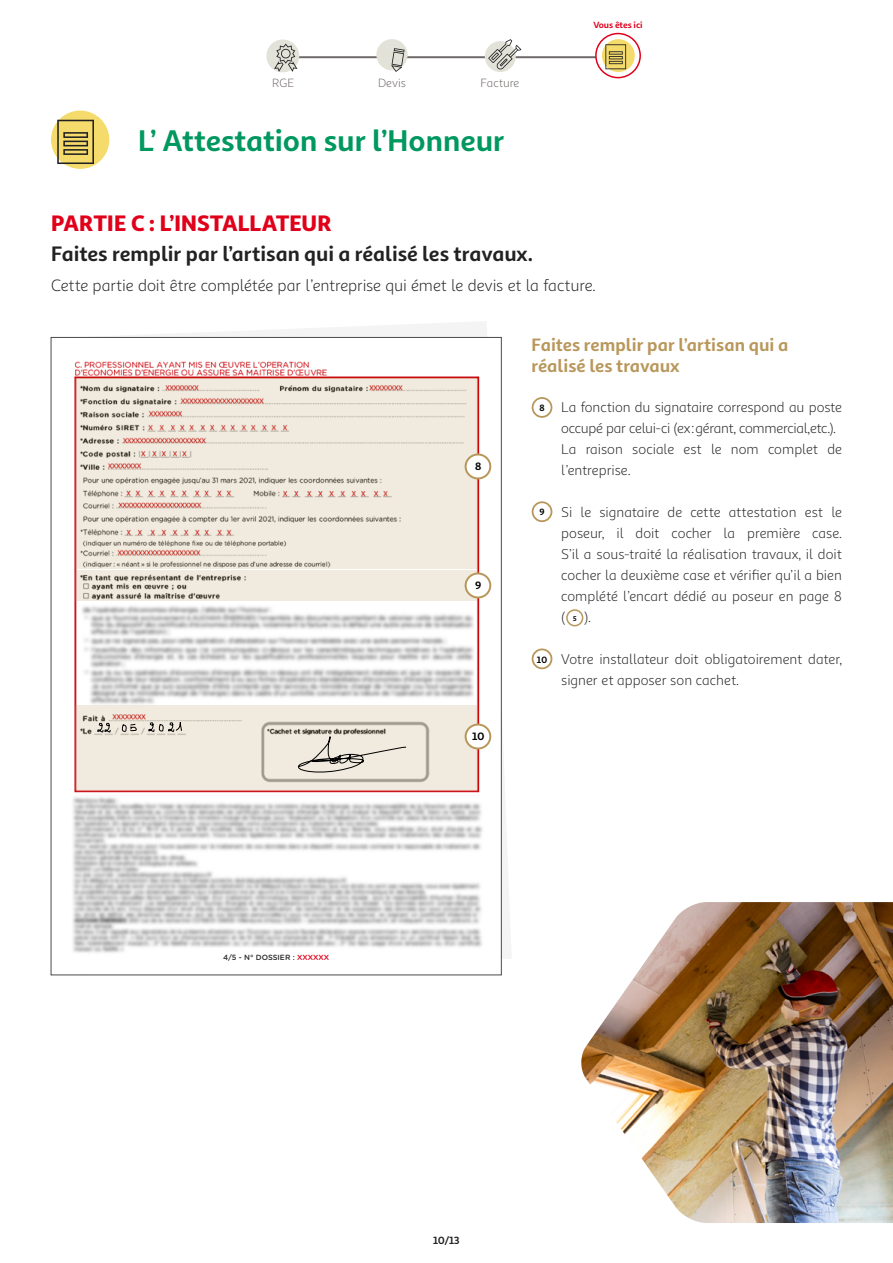
<style>
.page{position:relative;width:893px;height:1263px;background:#fff}
.page>*{position:absolute;margin:0;border:0;box-sizing:border-box;transform-origin:0 0}
.t1{font:700 30px "Sana Sans Alt";color:#00985f}
.t2{font:900 22.5px "Sana Sans Alt";letter-spacing:-.005em;color:#e0001a}
.t3{font:700 21px "Sana Sans Alt";color:#222}
.t4{font:700 18px/21px "Sana Sans Alt";color:#b9975b}
.t5{font:16.5px "Sana Sans Alt";letter-spacing:-.005em;color:#222}
.t6{font:14.25px/21px "Sana Sans Alt";letter-spacing:-.005em;color:#222}
.t7{font:12px "Sana Sans Alt";color:#6e6767}
.t8{font:700 10.8px "Sana Sans Alt";color:#000}
.t9{font:700 10.5px "Sana Sans Alt";color:#222}
.t10{font:700 9.15px "Sana Sans Alt";color:#000}
.t11{font:700 9px "Sana Sans Alt";color:#e0001a}
.t12{font:500 7.5px "Gotham Rounded";color:#282827}
.t13{font:700 7.05px "Sana Sans Alt";color:#000}
.s1{color:#e0001a}
</style>
<div class="page">
<img style="left:581px;top:902px;width:312px;height:321px">
<svg style="left:58px;top:322px;width:453px;height:654px"></svg>
<img style="left:58px;top:339px;width:442px;height:634px">
<div style="left:200px;top:948px;width:138px;height:16px;background:#fff"></div>
<svg style="left:75px;top:378px;width:402px;height:190px;background:#e7dcd1"></svg>
<svg style="left:76px;top:570px;width:401px;height:31px;background:#e4dcd0"></svg>
<svg style="left:76px;top:706px;width:401px;height:84px;background:#eae2d6"></svg>
<div style="left:466px;top:454px;width:24px;height:24px;background:#fff;border-radius:50%"></div>
<div style="left:465px;top:453px;width:26px;height:26px;border:2px solid #b9975b;border-radius:50%"></div>
<div style="left:466px;top:573px;width:24px;height:24px;background:#fff;border-radius:50%"></div>
<div style="left:465px;top:572px;width:26px;height:26px;border:2px solid #b9975b;border-radius:50%"></div>
<div style="left:466px;top:724px;width:24px;height:24px;background:#fff;border-radius:50%"></div>
<div style="left:465px;top:723px;width:26px;height:26px;border:2px solid #b9975b;border-radius:50%"></div>
<svg style="left:298px;top:736px;width:108px;height:36px;background:#d9d2c8"></svg>
<svg style="left:148px;top:720px;width:34px;height:16px"></svg>
<svg style="left:122px;top:723px;width:15px;height:13px"></svg>
<svg style="left:97px;top:722px;width:14px;height:10px"></svg>
<div style="left:51px;top:111px;width:58px;height:58px;background:#f5db6b;border-radius:50%"></div>
<svg style="left:57px;top:120px;width:37px;height:44px"></svg>
<div style="left:566px;top:609px;width:17px;height:17px;border:2px solid #b9975b;border-radius:50%"></div>
<div style="left:532px;top:397px;width:20px;height:21px;border:2px solid #b9975b;border-radius:50%"></div>
<div style="left:532px;top:501px;width:20px;height:21px;border:2px solid #b9975b;border-radius:50%"></div>
<div style="left:532px;top:648px;width:20px;height:21px;border:2px solid #b9975b;border-radius:50%"></div>
<hr style="left:291px;top:56px;width:320px;height:2px;background:#6e6767">
<svg style="left:596px;top:34px;width:44px;height:44px"></svg>
<div style="left:595px;top:33px;width:46px;height:45px;border:2px solid #e0001a;border-radius:50%"></div>
<div style="left:485px;top:41px;width:31px;height:31px;background:#e2e2d9;border-radius:50%"></div>
<svg style="left:488px;top:39px;width:33px;height:31px"></svg>
<svg style="left:602px;top:39px;width:33px;height:33px"></svg>
<svg style="left:605px;top:44px;width:21px;height:25px"></svg>
<div style="left:376px;top:39px;width:32px;height:31px;background:#e2e2d9;border-radius:50%"></div>
<svg style="left:391px;top:48px;width:14px;height:24px"></svg>
<div style="left:266px;top:40px;width:33px;height:32px;background:#e2e2d9;border-radius:50%"></div>
<svg style="left:274px;top:44px;width:23px;height:28px"></svg>
<p class="t7" style="left:272px;top:75px;width:23px">RGE</p>
<p class="t7" style="left:378px;top:75px;width:29px">Devis</p>
<p class="t7" style="left:481px;top:75px;width:40px">Facture</p>
<h1 class="t1" style="left:138px;top:122px;width:368px">L’ Attestation sur l’Honneur</h1>
<p class="t11" style="left:593px;top:20px;width:51px">Vous êtes ici</p>
<h2 class="t2" style="left:51px;top:208px;width:282px">PARTIE C : L’INSTALLATEUR</h2>
<h3 class="t3" style="left:51px;top:240px;width:484px">Faites remplir par l’artisan qui a réalisé les travaux.</h3>
<p class="t5" style="left:51px;top:275px;width:546px">Cette partie doit être complétée par l’entreprise qui émet le devis et la facture.</p>
<p class="t12" style="left:223px;top:952px;width:107px">4/5 - N° DOSSIER : <span class="s1">XXXXXX</span></p>
<p class="t8" style="left:475px;top:460px;width:8px">8</p>
<p class="t8" style="left:475px;top:579px;width:8px">9</p>
<p class="t8" style="left:472px;top:730px;width:14px">10</p>
<p class="t4" style="left:531px;top:334px;width:259px">Faites remplir par l’artisan qui a réalisé les travaux</p>
<p class="t6" style="left:561px;top:397px;width:282px">La fonction du signataire correspond au poste occupé par celui-ci (ex:gérant, commercial,etc.).<br>La raison sociale est le nom complet de l’entreprise.</p>
<p class="t6" style="left:561px;top:502px;width:282px;text-align:justify">Si le signataire de cette attestation est le poseur, il doit cocher la première case.<br>S’il a sous-traité la réalisation travaux, il doit cocher la deuxième case et vérifier qu’il a bien complété l’encart dédié au poseur en page 8 (</p>
<p class="t10" style="left:539px;top:402px;width:7px">8</p>
<p class="t10" style="left:539px;top:506px;width:7px">9</p>
<p class="t6" style="left:584px;top:607px;width:8px">).</p>
<p class="t6" style="left:561px;top:649px;width:282px">Votre installateur doit obligatoirement dater, signer et apposer son cachet.</p>
<p class="t13" style="left:573px;top:614px;width:5px">5</p>
<p class="t10" style="left:537px;top:654px;width:12px">10</p>
<p class="t9" style="left:433px;top:1234px;width:28px">10/13</p>
</div>
